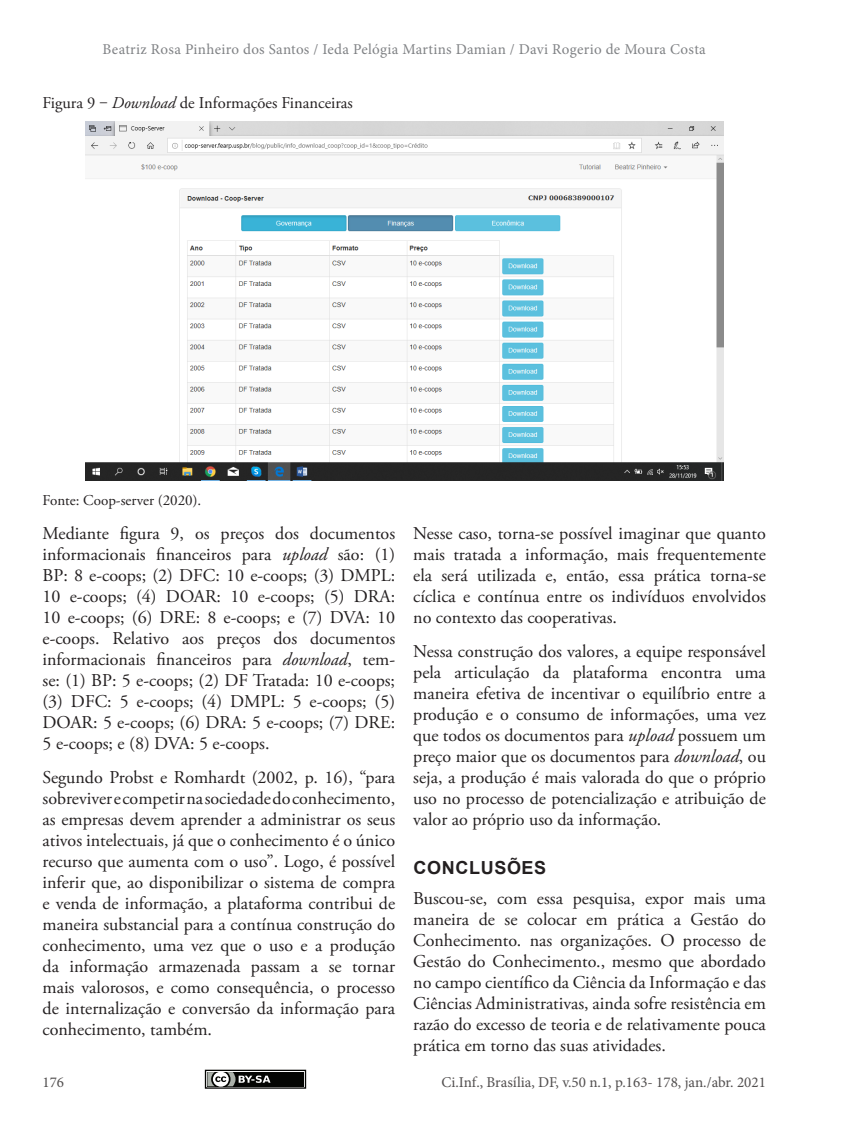
<style>
.page{position:relative;width:851px;height:1127px;background:#fff}
.page>*{position:absolute;margin:0;border:0;box-sizing:border-box;transform-origin:0 0}
.Corpo_de_Texto{font:18px/21px "Adobe Garamond Pro";color:#231f20;text-align:justify}
.Ci_Inf__Seção_de_art{font:700 18px "Arial";letter-spacing:.035em;color:#231f20}
.Ci_Inf__Título_image{font:16.5px "Adobe Garamond Pro";color:#231f20}
.t1{font:15px "Minion Pro";letter-spacing:.02em;color:#808285}
.t2{font:15px "Minion Pro";color:#524f4f}
.Fonte{font:15px "Adobe Garamond Pro";color:#231f20}
.s1{font-style:italic}
</style>
<div class="page">
<svg style="left:303px;top:1072px;width:1px;height:14px"></svg>
<div style="left:205px;top:1069px;width:101px;height:19px;border:1px solid #040503"></div>
<div style="left:207px;top:1072px;width:96px;height:14px;background:#040503"></div>
<svg style="left:205px;top:1069px;width:65px;height:20px"></svg>
<img style="left:85px;top:122px;width:638px;height:358px">
<p class="t1" style="left:102px;top:39px;width:604px">Beatriz Rosa Pinheiro dos Santos / Ieda Pelógia Martins Damian / Davi Rogerio de Moura Costa</p>
<p class="Ci_Inf__Título_image" style="left:43px;top:92px;width:312px">Figura 9 ‒ <span class="s1">Download</span> de Informações Financeiras</p>
<p class="Fonte" style="left:43px;top:492px;width:160px">Fonte: Coop-server (2020).</p>
<p class="Corpo_de_Texto" style="left:43px;top:523px;width:354px">Mediante figura 9, os preços dos documentos informacionais financeiros para <span class="s1">upload</span> são: (1)<br>BP: 8 e-coops; (2) DFC: 10 e-coops; (3) DMPL:<br>10 e-coops; (4) DOAR: 10 e-coops; (5) DRA:<br>10 e-coops; (6) DRE: 8 e-coops; e (7) DVA: 10 e-coops. Relativo aos preços dos documentos informacionais financeiros para <span class="s1">download</span>, tem&shy;se: (1) BP: 5 e-coops; (2) DF Tratada: 10 e-coops; (3) DFC: 5 e-coops; (4) DMPL: 5 e-coops; (5)<br>DOAR: 5 e-coops; (6) DRA: 5 e-coops; (7) DRE:<br>5 e-coops; e (8) DVA: 5 e-coops.</p>
<p class="Corpo_de_Texto" style="left:43px;top:767px;width:354px">Segundo Probst e Romhardt (2002, p. 16), “para sobreviver e competir na sociedade do conhecimento, as empresas devem aprender a administrar os seus ativos intelectuais, já que o conhecimento é o único recurso que aumenta com o uso”. Logo, é possível inferir que, ao disponibilizar o sistema de compra e venda de informação, a plataforma contribui de maneira substancial para a contínua construção do conhecimento, uma vez que o uso e a produção da informação armazenada passam a se tornar mais valorosos, e como consequência, o processo de internalização e conversão da informação para conhecimento, também.</p>
<p class="Corpo_de_Texto" style="left:413px;top:523px;width:354px">Nesse caso, torna-se possível imaginar que quanto mais tratada a informação, mais frequentemente ela será utilizada e, então, essa prática torna-se cíclica e contínua entre os indivíduos envolvidos no contexto das cooperativas.</p>
<p class="Corpo_de_Texto" style="left:413px;top:641px;width:354px">Nessa construção dos valores, a equipe responsável pela articulação da plataforma encontra uma maneira efetiva de incentivar o equilíbrio entre a produção e o consumo de informações, uma vez que todos os documentos para <span class="s1">upload</span> possuem um preço maior que os documentos para <span class="s1">download</span>, ou seja, a produção é mais valorada do que o próprio uso no processo de potencialização e atribuição de valor ao próprio uso da informação.</p>
<p class="Ci_Inf__Seção_de_art" style="left:413px;top:855px;width:134px">CONCLUSÕES</p>
<p class="Corpo_de_Texto" style="left:413px;top:888px;width:354px">Buscou-se, com essa pesquisa, expor mais uma maneira de se colocar em prática a Gestão do Conhecimento. nas organizações. O processo de Gestão do Conhecimento., mesmo que abordado no campo científico da Ciência da Informação e das Ciências Administrativas, ainda sofre resistência em razão do excesso de teoria e de relativamente pouca prática em torno das suas atividades.</p>
<p class="t2" style="left:43px;top:1072px;width:23px">176</p>
<p class="t2" style="left:441px;top:1072px;width:326px">Ci.Inf., Brasília, DF, v.50 n.1, p.163- 178, jan./abr. 2021</p>
</div>
